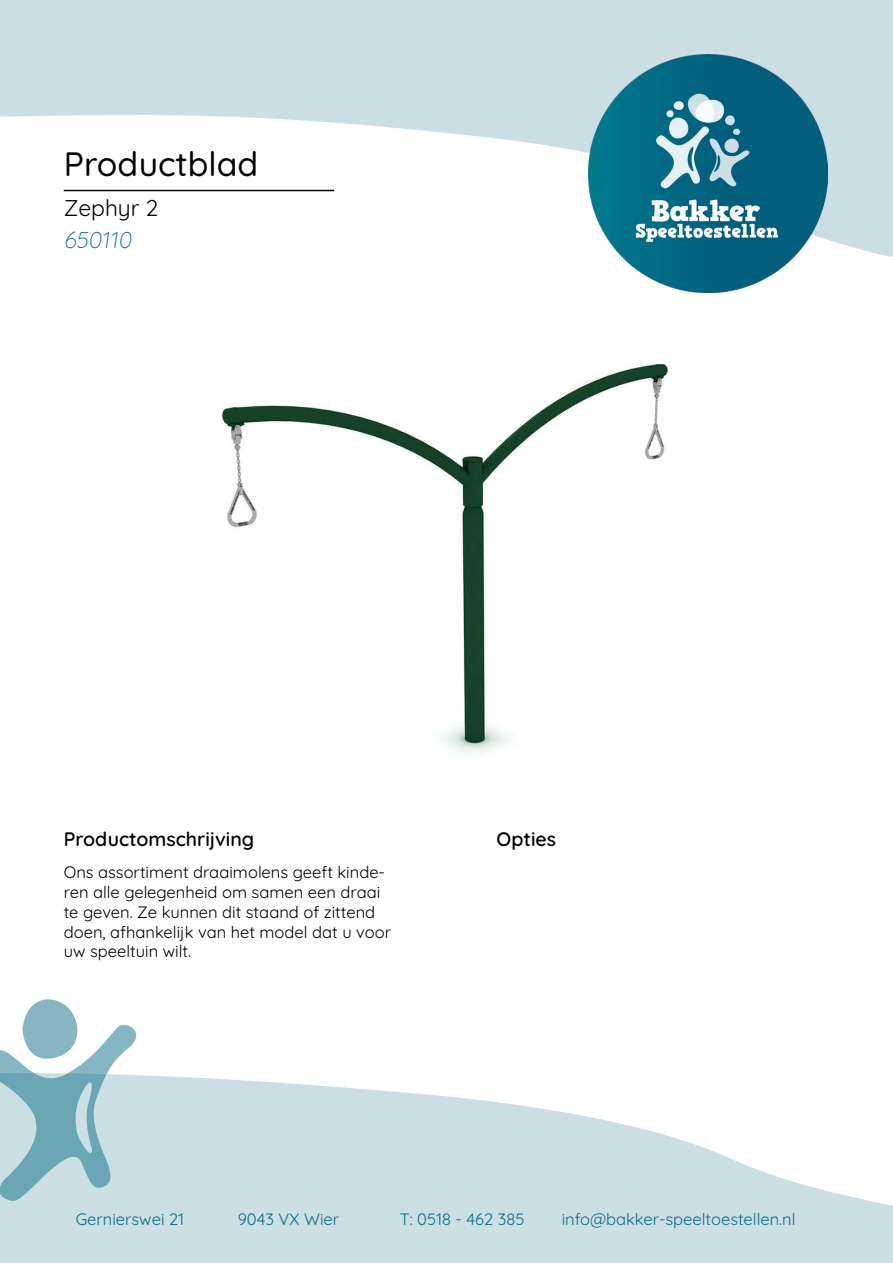
<style>
.page{position:relative;width:893px;height:1263px;background:#fff}
.page>*{position:absolute;margin:0;border:0;box-sizing:border-box;transform-origin:0 0}
.t1{font:500 33.75px "Quicksand";color:#000}
.t2{font:22.8px "Quicksand";color:#000}
.t3{font:300 22.8px "Quicksand";color:#0b6d85}
.t4{font:600 19.5px "Quicksand";color:#000}
.t5{font:16.5px/19.8px "Quicksand";color:#000}
.t6{font:16.5px "Quicksand";color:#0b6d85}
</style>
<div class="page">
<svg style="left:0;top:0;width:893px;height:257px;fill:#ccdfe5"></svg>
<img style="left:589px;top:54px;width:238px;height:238px">
<svg style="left:0;top:1075px;width:893px;height:188px;fill:#ccdfe5"></svg>
<svg style="left:0;top:999px;width:136px;height:202px"></svg>
<hr style="left:64px;top:190px;width:270px;height:1px;background:#000">
<img style="left:222px;top:364px;width:446px;height:391px">
<h1 class="t1" style="left:64px;top:138px;width:196px">Productblad</h1>
<h2 class="t2" style="left:64px;top:191px;width:96px">Zephyr 2</h2>
<h2 class="t3" style="left:64px;top:222px;width:73px">650110</h2>
<p class="t4" style="left:64px;top:823px;width:192px">Productomschrijving</p>
<p class="t4" style="left:497px;top:823px;width:61px">Opties</p>
<p class="t5" style="left:64px;top:861px;width:329px">Ons assortiment draaimolens geeft kinde&shy;ren alle gelegenheid om samen een draai te geven. Ze kunnen dit staand of zittend doen, afhankelijk van het model dat u voor uw speeltuin wilt.</p>
<p class="t6" style="left:76px;top:1207px;width:110px">Gernierswei 21</p>
<p class="t6" style="left:238px;top:1207px;width:103px">9043 VX Wier</p>
<p class="t6" style="left:400px;top:1207px;width:126px">T: 0518 - 462 385</p>
<p class="t6" style="left:562px;top:1207px;width:235px">info@bakker-speeltoestellen.nl</p>
</div>
